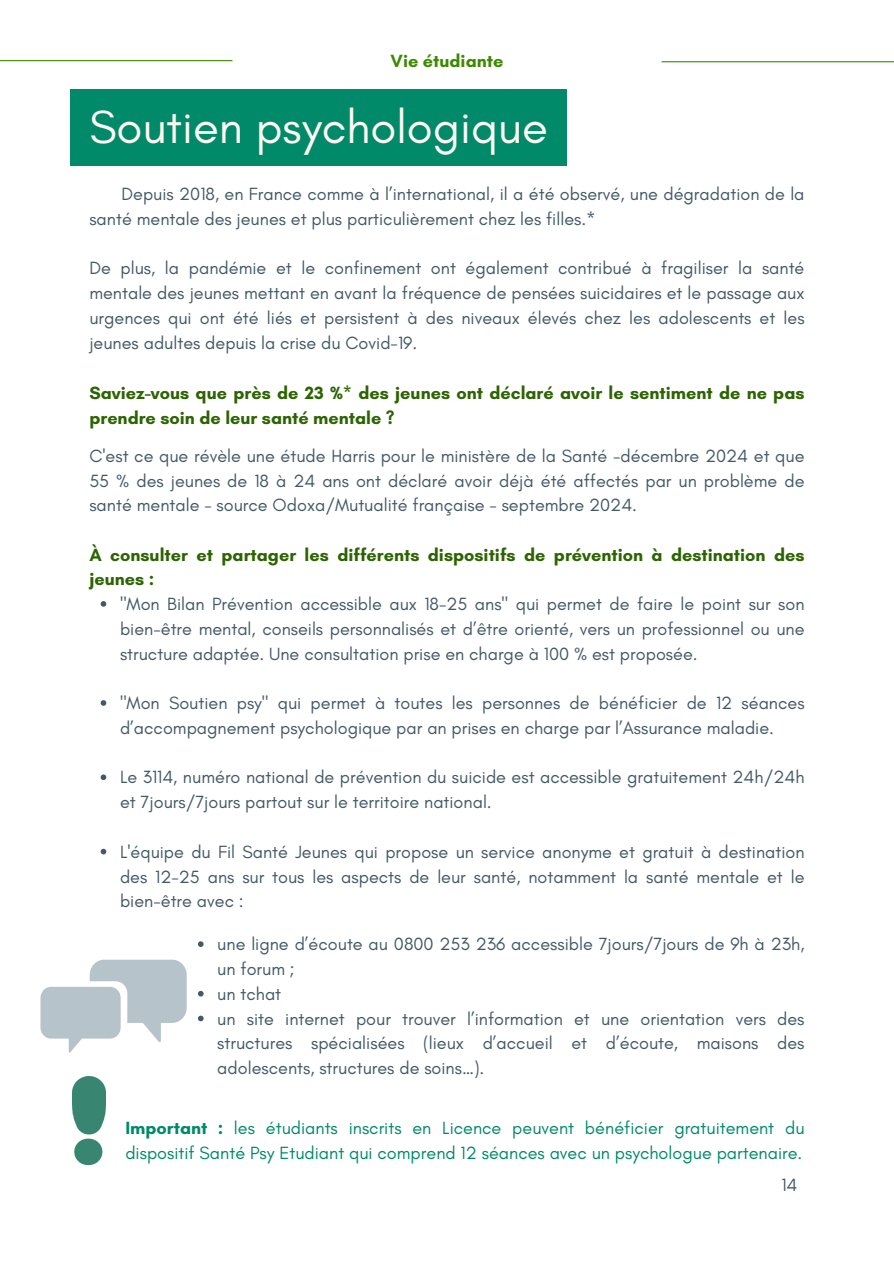
<style>
.page{position:relative;width:894px;height:1264px;background:#fff}
.page>*{position:absolute;margin:0;border:0;box-sizing:border-box;transform-origin:0 0}
.t1{font:47.25px "Glacial Indifference";color:#fdf7f0}
.t2{font:18px/24.8px "Glacial Indifference";color:#435966;text-align:justify}
.t3{font:700 18px/24.8px "Glacial Indifference";color:#2d6402}
.t4{font:18px/24.8px "Glacial Indifference";color:#008a69}
.t5{font:700 18px "Glacial Indifference";color:#3d8a00}
.s1{font-weight:700}
</style>
<div class="page">
<div style="left:70px;top:89px;width:496px;height:76px;background:#008a69"></div>
<hr style="left:0;top:60px;width:232px;height:1px;background:#3d8a00">
<hr style="left:661px;top:61px;width:232px;height:1px;background:#3d8a00">
<svg style="left:40px;top:959px;width:147px;height:93px"></svg>
<img style="left:73px;top:1076px;width:33px;height:88px">
<svg style="left:101px;top:601px;width:5px;height:5px"></svg>
<svg style="left:101px;top:700px;width:5px;height:5px"></svg>
<svg style="left:101px;top:774px;width:5px;height:6px"></svg>
<svg style="left:101px;top:848px;width:5px;height:6px"></svg>
<svg style="left:198px;top:941px;width:5px;height:6px"></svg>
<svg style="left:198px;top:990px;width:5px;height:6px"></svg>
<svg style="left:198px;top:1015px;width:5px;height:6px"></svg>
<p class="t5" style="left:390px;top:50px;width:114px">Vie étudiante</p>
<h1 class="t1" style="left:89px;top:99px;width:460px">Soutien psychologique</h1>
<p class="t2" style="left:89px;top:181px;width:716px;text-indent:32px">Depuis 2018, en France comme à l’international, il a été observé, une dégradation de la santé mentale des jeunes et plus particulièrement chez les filles.*</p>
<p class="t2" style="left:89px;top:256px;width:716px">De plus, la pandémie et le confinement ont également contribué à fragiliser la santé mentale des jeunes mettant en avant la fréquence de pensées suicidaires et le passage aux urgences qui ont été liés et persistent à des niveaux élevés chez les adolescents et les jeunes adultes depuis la crise du Covid-19.</p>
<p class="t3" style="left:89px;top:380px;width:716px">Saviez-vous que près de 23 %* des jeunes ont déclaré avoir le sentiment de ne pas prendre soin de leur santé mentale ?</p>
<p class="t2" style="left:89px;top:443px;width:716px">C'est ce que révèle une étude Harris pour le ministère de la Santé -décembre 2024 et que 55 % des jeunes de 18 à 24 ans ont déclaré avoir déjà été affectés par un problème de santé mentale - source Odoxa/Mutualité française - septembre 2024.</p>
<p class="t3" style="left:89px;top:542px;width:716px">À consulter et partager les différents dispositifs de prévention à destination des jeunes :</p>
<p class="t2" style="left:120px;top:591px;width:685px">"Mon Bilan Prévention accessible aux 18-25 ans" qui permet de faire le point sur son bien-être mental, conseils personnalisés et d’être orienté, vers un professionnel ou une structure adaptée. Une consultation prise en charge à 100 % est proposée.</p>
<p class="t2" style="left:120px;top:690px;width:685px">"Mon Soutien psy" qui permet à toutes les personnes de bénéficier de 12 séances d’accompagnement psychologique par an prises en charge par l’Assurance maladie.</p>
<p class="t2" style="left:120px;top:764px;width:685px">Le 3114, numéro national de prévention du suicide est accessible gratuitement 24h/24h et 7jours/7jours partout sur le territoire national.</p>
<p class="t2" style="left:120px;top:839px;width:685px">L'équipe du Fil Santé Jeunes qui propose un service anonyme et gratuit à destination des 12-25 ans sur tous les aspects de leur santé, notamment la santé mentale et le bien-être avec :</p>
<p class="t2" style="left:217px;top:931px;width:588px;text-align:left">une ligne d’écoute au 0800 253 236 accessible 7jours/7jours de 9h à 23h, un forum ;<br>un tchat<br>un site internet pour trouver l’information et une orientation vers des structures spécialisées (lieux d’accueil et d’écoute, maisons des adolescents, structures de soins…).</p>
<p class="t4" style="left:125px;top:1115px;width:680px"><span class="s1">Important :</span> les étudiants inscrits en Licence peuvent bénéficier gratuitement du dispositif Santé Psy Etudiant qui comprend 12 séances avec un psychologue partenaire.</p>
<p class="t2" style="left:781px;top:1172px;width:18px">14</p>
</div>
